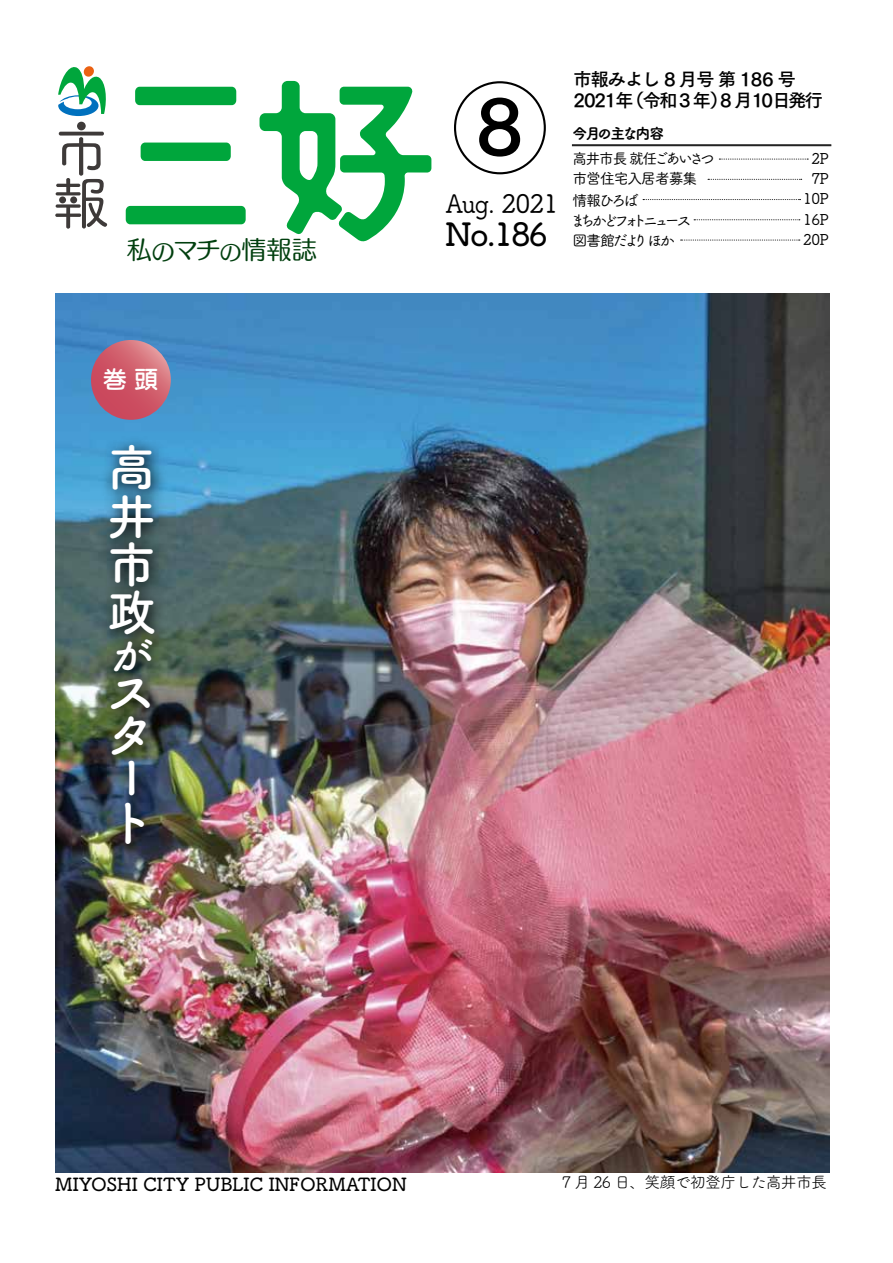
<style>
.page{position:relative;width:893px;height:1263px;background:#fff}
.page>*{position:absolute;margin:0;border:0;box-sizing:border-box;transform-origin:0 0}
.t1{font:74.4px "Tsuku Go Pro B";color:#000}
.t2{font:49.8px/48.3px "Tsuku B Rd Gothic Std B";color:#fff;text-align:justify}
.t3{font:42.45px "Tsuku B Rd Gothic Std B";color:#fff}
.t4{font:31.95px "Tsuku B Rd Gothic Std D";color:#000}
.t5{font:25.5px "Tsuku B Rd Gothic Std M";letter-spacing:-.04em;color:#000;scale:.9 1}
.t6{font:24.9px "Humming Std M";color:#003f0e}
.t7{font:23.55px "UD Marugo Large Pro DB";color:#fff}
.t8{font:18px/21.3px "Tsuku Go Pro B";letter-spacing:-.05em;color:#000}
.t9{font:18px "Tsuku B Rd Gothic Std D";color:#000}
.t10{font:15.9px "Tsuku B Rd Gothic Std R";letter-spacing:-.05em;color:#000}
.t11{font:14.85px/20.4px "Tsuku B Rd Gothic Std M";letter-spacing:-.16em;color:#000}
.t12{font:14.85px/20.2px "Tsuku B Rd Gothic Std M";letter-spacing:-.025em;color:#000;text-align:center}
.t13{font:14.85px "Tsuku B Rd Gothic Std E";letter-spacing:-.125em;color:#000}
.s1{font-size:22.8px}
.s2{font-size:21.75px}
</style>
<div class="page">
<div style="left:454px;top:81px;width:92px;height:93px;border:2px solid #000;border-radius:50%"></div>
<hr style="left:892px;top:223px;width:1px;height:55px;background:#0068b7">
<svg style="left:719px;top:159px;width:89px;height:1px"></svg>
<svg style="left:708px;top:179px;width:94px;height:1px"></svg>
<svg style="left:643px;top:199px;width:157px;height:1px"></svg>
<svg style="left:694px;top:219px;width:106px;height:1px"></svg>
<hr style="left:572px;top:145px;width:259px;height:1px;background:#000">
<div style="left:135px;top:87px;width:101px;height:18px;background:#00a63c;border-radius:5px"></div>
<div style="left:141px;top:143px;width:90px;height:18px;background:#00a63c;border-radius:5px"></div>
<div style="left:126px;top:206px;width:120px;height:18px;background:#00a63c;border-radius:5px"></div>
<svg style="left:59px;top:132px;width:45px;height:4px"></svg>
<svg style="left:55px;top:137px;width:52px;height:92px"></svg>
<div style="left:77px;top:122px;width:9px;height:8px;background:#3e3a39;border-radius:50%"></div>
<svg style="left:58px;top:66px;width:48px;height:50px"></svg>
<svg style="left:260px;top:81px;width:171px;height:161px"></svg>
<svg style="left:681px;top:240px;width:119px;height:1px"></svg>
<img style="left:55px;top:293px;width:774px;height:880px">
<svg style="left:91px;top:340px;width:80px;height:80px;background:#cf5e6d"></svg>
<img style="left:100px;top:435px;width:71px;height:425px">
<h3 class="t6" style="left:127px;top:230px;width:192px">私<span class="s1">の</span>マチ<span class="s2">の</span>情報誌</h3>
<h3 class="t7" style="left:103px;top:359px;width:56px">巻 頭</h3>
<h2 class="t2" style="left:107px;top:440px;width:49px">高井市政</h2>
<h3 class="t3" style="left:110px;top:622px;width:43px">が</h3>
<h2 class="t2" style="left:107px;top:667px;width:45px;line-height:43.5px;text-align:left">スタート</h2>
<h1 class="t1" style="left:476px;top:62px;width:49px">8</h1>
<h3 class="t5" style="left:445px;top:184px;width:127px">Aug. 2021</h3>
<h3 class="t4" style="left:445px;top:209px;width:104px">No.186</h3>
<p class="t8" style="left:574px;top:67px;width:251px">市報みよし 8 月号 第 186 号<br>2021年（令和 3年）8 月10日発行</p>
<p class="t13" style="left:572px;top:121px;width:93px">今月の主な内容</p>
<p class="t11" style="left:571px;top:148px;width:146px">高井市長 就任ごあいさつ市営住宅入居者募集<br>情報ひろば<br>まちかどフォトニュース<br>図書館だより ほか</p>
<p class="t12" style="left:803px;top:147px;width:27px">2P<br>7P<br>10P<br>16P<br>20P</p>
<p class="t9" style="left:55px;top:1170px;width:353px">MIYOSHI CITY PUBLIC INFORMATION</p>
<p class="t10" style="left:562px;top:1170px;width:267px">7 月 26 日、笑顔で初登庁した高井市長</p>
</div>
